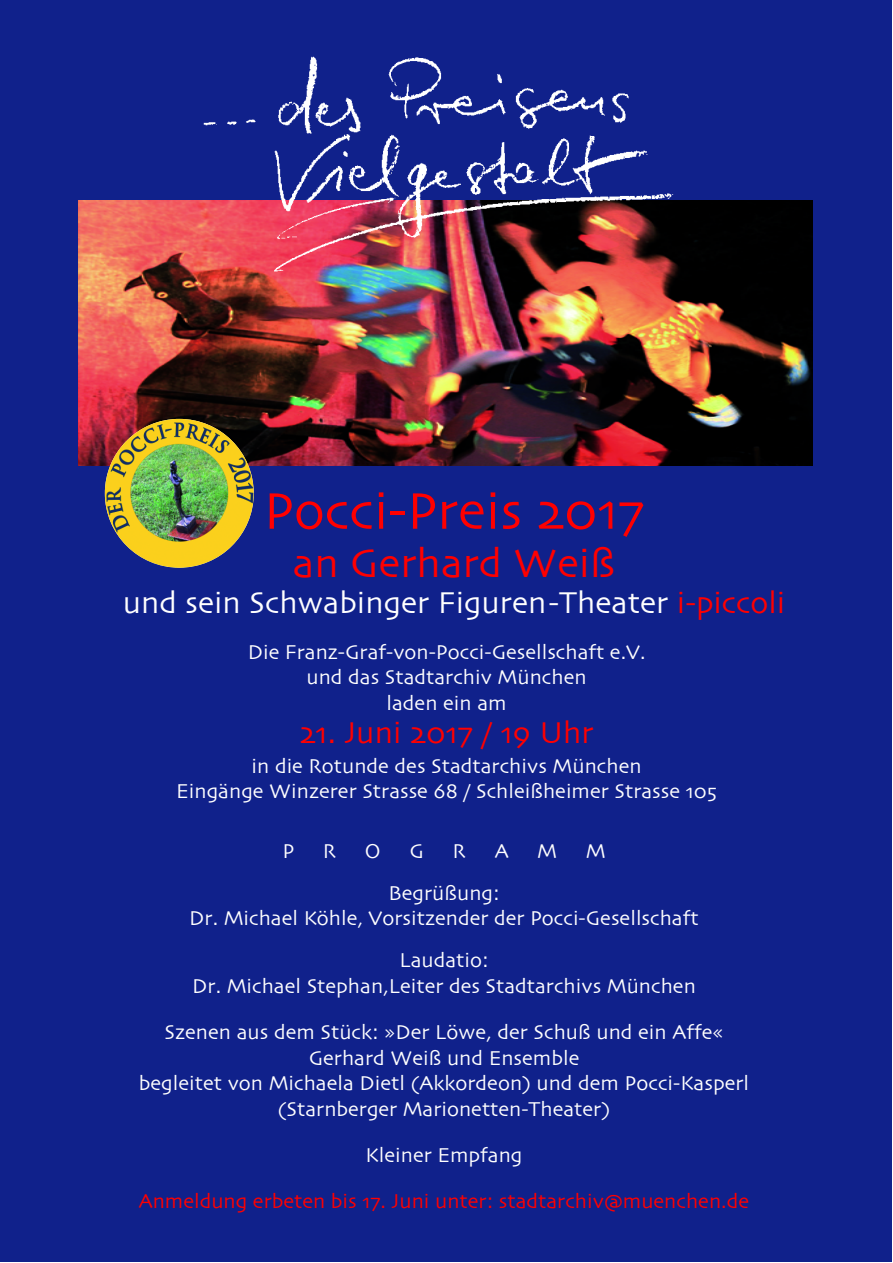
<style>
.page{position:relative;width:893px;height:1263px;background:#fff}
.page>*{position:absolute;margin:0;border:0;box-sizing:border-box;transform-origin:0 0}
.t1{font:54px "Skia";color:#f00}
.t2{font:42px "Skia";color:#f00}
.t3{font:31.5px "Skia";color:#fff}
.t4{font:31.5px "Skia";color:#f00}
.t5{font:21px/25.2px "Skia";color:#fff;text-align:center}
.t6{font:21px "Skia";color:#f00}
.s1{color:#f00}
</style>
<div class="page">
<div style="left:0;top:0;width:891px;height:1261px;background:#10218b"></div>
<img style="left:78px;top:200px;width:734px;height:266px">
<img style="left:195px;top:56px;width:491px;height:232px">
<img style="left:105px;top:419px;width:149px;height:149px">
<img style="left:176px;top:419px;width:64px;height:31px">
<h1 class="t1" style="left:263px;top:487px;width:382px">Pocci-Preis 2017</h1>
<h2 class="t2" style="left:293px;top:544px;width:324px">an Gerhard Weiß</h2>
<h3 class="t3" style="left:123px;top:588px;width:664px">und sein Schwabinger Figuren-Theater <span class="s1">i-piccoli</span></h3>
<p class="t5" style="left:248px;top:641px;width:399px">Die Franz-Graf-von-Pocci-Gesellschaft e.V. und das Stadtarchiv München<br>laden ein am</p>
<h3 class="t4" style="left:299px;top:718px;width:296px">21. Juni 2017 / 19 Uhr</h3>
<p class="t5" style="left:176px;top:754px;width:542px">in die Rotunde des Stadtarchivs München<br>Eingänge Winzerer Strasse 68 / Schleißheimer Strasse 105</p>
<p class="t5" style="left:282px;top:840px;width:13px">P</p>
<p class="t5" style="left:323px;top:840px;width:15px">R</p>
<p class="t5" style="left:365px;top:840px;width:17px">O</p>
<p class="t5" style="left:409px;top:840px;width:16px">G</p>
<p class="t5" style="left:453px;top:840px;width:15px">R</p>
<p class="t5" style="left:495px;top:840px;width:15px">A</p>
<p class="t5" style="left:537px;top:840px;width:21px">M</p>
<p class="t5" style="left:586px;top:840px;width:21px">M</p>
<p class="t5" style="left:189px;top:882px;width:511px">Begrüßung:<br>Dr. Michael Köhle, Vorsitzender der Pocci-Gesellschaft</p>
<p class="t5" style="left:192px;top:949px;width:505px">Laudatio:<br>Dr. Michael Stephan,Leiter des Stadtarchivs München</p>
<p class="t5" style="left:139px;top:1020px;width:612px">Szenen aus dem Stück: »Der Löwe, der Schuß und ein Affe« Gerhard Weiß und Ensemble<br>begleitet von Michaela Dietl (Akkordeon) und dem Pocci-Kasperl (Starnberger Marionetten-Theater)</p>
<p class="t5" style="left:366px;top:1143px;width:158px">Kleiner Empfang</p>
<p class="t6" style="left:139px;top:1192px;width:612px">Anmeldung erbeten bis 17. Juni unter: stadtarchiv@muenchen.de</p>
</div>
